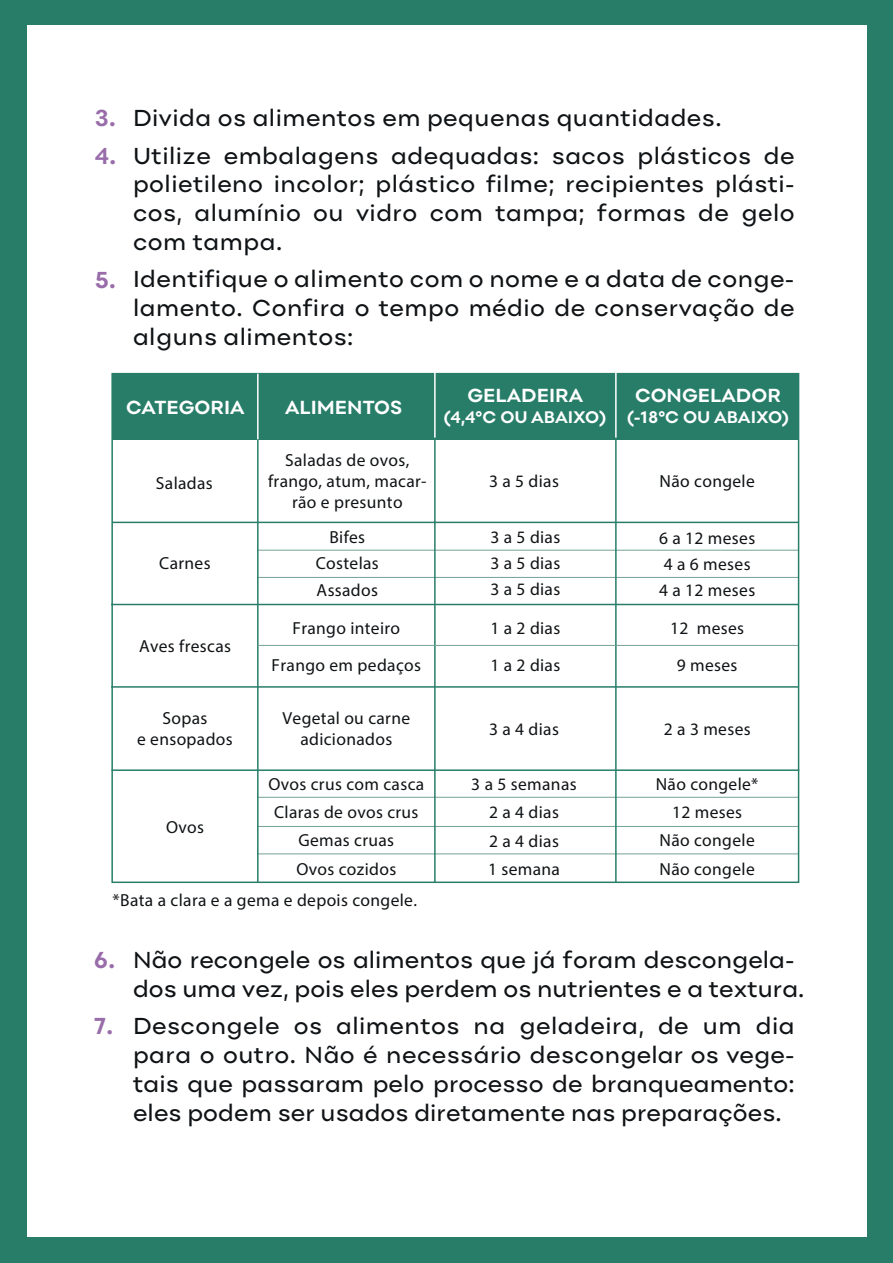
<style>
.page{position:relative;width:893px;height:1263px;background:#287d69}
.page>*{position:absolute;margin:0;border:0;box-sizing:border-box;transform-origin:0 0}
.t1{font:24px/28.8px "Point";letter-spacing:.02em;color:#101315;text-align:justify}
.t2{font:700 24px/37.8px "Point";color:#986da9}
.t3{font:700 19.65px "Point";color:#fff}
.t4{font:17.55px/28.3px "Myriad Pro";letter-spacing:.02em;color:#101315;text-align:center}
.t5{font:700 17.55px "Point";color:#fff}
</style>
<div class="page">
<div style="left:27px;top:26px;width:839px;height:1211px;background:#fff"></div>
<hr style="left:257px;top:797px;width:541px;height:1px;background:#75a197">
<hr style="left:257px;top:826px;width:541px;height:1px;background:#75a197">
<hr style="left:257px;top:853px;width:541px;height:1px;background:#75a197">
<hr style="left:258px;top:550px;width:541px;height:1px;background:#75a197">
<hr style="left:258px;top:577px;width:540px;height:1px;background:#75a197">
<div style="left:112px;top:374px;width:687px;height:65px;background:#287d69"></div>
<div style="left:111px;top:373px;width:688px;height:510px;border:2px solid #287d69"></div>
<hr style="left:257px;top:374px;width:2px;height:65px;background:#fff">
<hr style="left:112px;top:522px;width:687px;height:1px;background:#287d69">
<hr style="left:111px;top:604px;width:688px;height:1px;background:#287d69">
<hr style="left:111px;top:686px;width:688px;height:2px;background:#287d69">
<hr style="left:257px;top:439px;width:2px;height:443px;background:#287d69">
<hr style="left:434px;top:372px;width:2px;height:66px;background:#fff">
<hr style="left:434px;top:438px;width:2px;height:444px;background:#287d69">
<hr style="left:615px;top:372px;width:2px;height:66px;background:#fff">
<hr style="left:615px;top:438px;width:2px;height:444px;background:#287d69">
<hr style="left:257px;top:645px;width:541px;height:1px;background:#75a197">
<hr style="left:111px;top:769px;width:688px;height:2px;background:#287d69">
<p class="t2" style="left:95px;top:99px;width:23px">3.<br>4.</p>
<p class="t2" style="left:95px;top:261px;width:23px">5.</p>
<p class="t1" style="left:133px;top:99px;width:663px;line-height:37.2px">Divida os alimentos em pequenas quantidades.<br>Utilize embalagens adequadas: sacos plásticos de</p>
<p class="t1" style="left:133px;top:170px;width:663px">polietileno incolor; plástico filme; recipientes plásti&shy;cos, alumínio ou vidro com tampa; formas de gelo com tampa.</p>
<p class="t1" style="left:133px;top:264px;width:663px">Identifique o alimento com o nome e a data de conge&shy;lamento. Confira o tempo médio de conservação de alguns alimentos:</p>
<p class="t3" style="left:126px;top:395px;width:120px">CATEGORIA</p>
<p class="t3" style="left:285px;top:395px;width:119px">ALIMENTOS</p>
<p class="t4" style="left:156px;top:468px;width:58px">Saladas</p>
<p class="t4" style="left:159px;top:549px;width:53px">Carnes</p>
<p class="t4" style="left:268px;top:449px;width:160px;line-height:21px">Saladas de ovos, frango, atum, macar&shy;rão e presunto</p>
<p class="t4" style="left:316px;top:524px;width:65px;line-height:26.2px">Bifes<br>Costelas<br>Assados</p>
<p class="t3" style="left:467px;top:383px;width:117px">GELADEIRA</p>
<p class="t5" style="left:444px;top:406px;width:164px">(4,4°C OU ABAIXO)</p>
<p class="t4" style="left:489px;top:467px;width:71px">3 a 5 dias</p>
<p class="t3" style="left:635px;top:383px;width:147px">CONGELADOR</p>
<p class="t5" style="left:627px;top:406px;width:164px">(-18°C OU ABAIXO)</p>
<p class="t4" style="left:660px;top:467px;width:97px">Não congele</p>
<p class="t4" style="left:490px;top:524px;width:71px;line-height:26.2px;text-align:justify">3 a 5 dias 3 a 5 dias 3 a 5 dias</p>
<p class="t4" style="left:659px;top:524px;width:98px;line-height:26.2px;text-align:left">6 a 12 meses<br>4 a 6 meses<br>4 a 12 meses</p>
<p class="t4" style="left:139px;top:632px;width:94px">Aves frescas</p>
<p class="t4" style="left:137px;top:708px;width:97px;line-height:21px">Sopas<br>e ensopados</p>
<p class="t4" style="left:166px;top:812px;width:40px">Ovos</p>
<p class="t4" style="left:272px;top:609px;width:151px;line-height:37.2px">Frango inteiro<br>Frango em pedaços</p>
<p class="t4" style="left:490px;top:609px;width:71px;line-height:37.2px;text-align:left">1 a 2 dias<br>1 a 2 dias</p>
<p class="t4" style="left:670px;top:609px;width:76px;line-height:37.2px">12 meses<br>9 meses</p>
<p class="t4" style="left:282px;top:708px;width:129px;line-height:21px">Vegetal ou carne adicionados</p>
<p class="t4" style="left:489px;top:714px;width:71px">3 a 4 dias</p>
<p class="t4" style="left:664px;top:714px;width:88px">2 a 3 meses</p>
<p class="t4" style="left:268px;top:769px;width:157px">Ovos crus com casca<br>Claras de ovos crus<br>Gemas cruas<br>Ovos cozidos</p>
<p class="t4" style="left:471px;top:770px;width:107px">3 a 5 semanas<br>2 a 4 dias<br>2 a 4 dias<br>1 semana</p>
<p class="t4" style="left:656px;top:769px;width:104px">Não congele*<br>12 meses<br>Não congele<br>Não congele</p>
<p class="t4" style="left:113px;top:885px;width:306px">*Bata a clara e a gema e depois congele.</p>
<p class="t2" style="left:94px;top:941px;width:23px">6.</p>
<p class="t2" style="left:94px;top:1007px;width:21px">7.</p>
<p class="t1" style="left:133px;top:945px;width:673px">Não recongele os alimentos que já foram descongela&shy;dos uma vez, pois eles perdem os nutrientes e a textura.</p>
<p class="t1" style="left:133px;top:1011px;width:663px">Descongele os alimentos na geladeira, de um dia para o outro. Não é necessário descongelar os vege&shy;tais que passaram pelo processo de branqueamento: eles podem ser usados diretamente nas preparações.</p>
</div>
